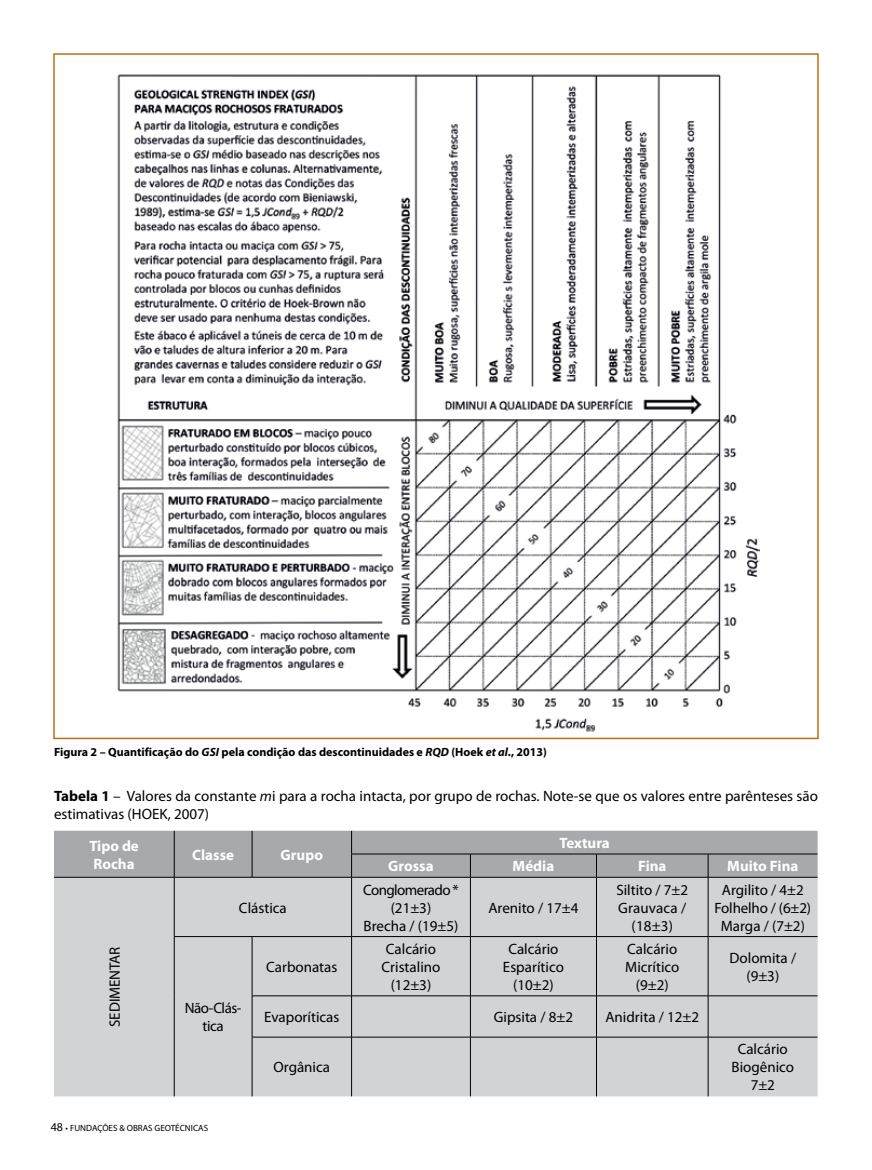
<style>
.page{position:relative;width:872px;height:1170px;background:#fff}
.page>*{position:absolute;margin:0;border:0;box-sizing:border-box;transform-origin:0 0}
.t1{font:15px/18px "Myriad Pro";color:#000;text-align:center}
.t2{font:700 15px/18px "Myriad Pro";color:#fff}
.t3{font:15px/18px "Myriad Pro";letter-spacing:-.04em;color:#000;text-align:center}
.t4{font:15px/18px "Myriad Pro";letter-spacing:-.03em;color:#000;text-align:center}
.t5{font:700 12px "Myriad Pro";color:#000}
.t6{font:9px "Myriad Pro";color:#000}
.s1{font-style:italic}
.s2{font-weight:700}
.s3{font-size:12px}
</style>
<div class="page">
<img style="left:117px;top:74px;width:643px;height:658px">
<div style="left:54px;top:877px;width:763px;height:219px;background:#d1d3d4"></div>
<div style="left:54px;top:830px;width:763px;height:46px;background:#a7a9ac"></div>
<hr style="left:54px;top:876px;width:120px;height:1px;background:#000">
<hr style="left:174px;top:876px;width:78px;height:1px;background:#000">
<hr style="left:174px;top:877px;width:1px;height:59px;background:#000">
<hr style="left:252px;top:876px;width:99px;height:1px;background:#000">
<hr style="left:351px;top:876px;width:119px;height:1px;background:#000">
<hr style="left:351px;top:877px;width:1px;height:59px;background:#000">
<hr style="left:470px;top:876px;width:126px;height:1px;background:#000">
<hr style="left:470px;top:877px;width:1px;height:59px;background:#000">
<hr style="left:596px;top:876px;width:112px;height:1px;background:#000">
<hr style="left:596px;top:877px;width:1px;height:59px;background:#000">
<hr style="left:708px;top:876px;width:109px;height:1px;background:#000">
<hr style="left:708px;top:877px;width:1px;height:59px;background:#000">
<hr style="left:174px;top:936px;width:78px;height:1px;background:#000">
<hr style="left:174px;top:936px;width:1px;height:59px;background:#000">
<hr style="left:252px;top:936px;width:99px;height:1px;background:#000">
<hr style="left:252px;top:936px;width:1px;height:59px;background:#000">
<hr style="left:351px;top:936px;width:119px;height:1px;background:#000">
<hr style="left:351px;top:936px;width:1px;height:59px;background:#000">
<hr style="left:470px;top:936px;width:126px;height:1px;background:#000">
<hr style="left:470px;top:936px;width:1px;height:59px;background:#000">
<hr style="left:596px;top:936px;width:112px;height:1px;background:#000">
<hr style="left:596px;top:936px;width:1px;height:59px;background:#000">
<hr style="left:708px;top:936px;width:109px;height:1px;background:#000">
<hr style="left:708px;top:936px;width:1px;height:59px;background:#000">
<hr style="left:174px;top:995px;width:1px;height:42px;background:#000">
<hr style="left:252px;top:995px;width:99px;height:1px;background:#000">
<hr style="left:252px;top:995px;width:1px;height:41px;background:#000">
<hr style="left:351px;top:995px;width:119px;height:1px;background:#000">
<hr style="left:351px;top:995px;width:1px;height:41px;background:#000">
<hr style="left:470px;top:995px;width:126px;height:1px;background:#000">
<hr style="left:470px;top:995px;width:1px;height:41px;background:#000">
<hr style="left:596px;top:995px;width:112px;height:1px;background:#000">
<hr style="left:596px;top:995px;width:1px;height:41px;background:#000">
<hr style="left:708px;top:995px;width:109px;height:1px;background:#000">
<hr style="left:708px;top:995px;width:1px;height:41px;background:#000">
<hr style="left:174px;top:1037px;width:1px;height:59px;background:#000">
<hr style="left:252px;top:1036px;width:99px;height:1px;background:#000">
<hr style="left:252px;top:1037px;width:1px;height:59px;background:#000">
<hr style="left:351px;top:1036px;width:119px;height:1px;background:#000">
<hr style="left:351px;top:1037px;width:1px;height:59px;background:#000">
<hr style="left:470px;top:1036px;width:126px;height:1px;background:#000">
<hr style="left:470px;top:1037px;width:1px;height:59px;background:#000">
<hr style="left:596px;top:1036px;width:112px;height:1px;background:#000">
<hr style="left:596px;top:1037px;width:1px;height:59px;background:#000">
<hr style="left:708px;top:1036px;width:109px;height:1px;background:#000">
<hr style="left:708px;top:1037px;width:1px;height:59px;background:#000">
<p class="t5" style="left:54px;top:744px;width:494px">Figura 2 – Quantificação do <span class="s1">GSI</span> pela condição das descontinuidades e <span class="s1">RQD</span> (Hoek <span class="s1">et al</span>., 2013)</p>
<p class="t1" style="left:54px;top:787px;width:765px;text-align:left"><span class="s2">Tabela 1</span> – Valores da constante <span class="s1">m</span>i para a rocha intacta, por grupo de rochas. Note-se que os valores entre parênteses são estimativas (HOEK, 2007)</p>
<p class="t2" style="left:89px;top:836px;width:51px">Tipo de<br>Rocha</p>
<p class="t2" style="left:192px;top:845px;width:43px">Classe</p>
<p class="t2" style="left:281px;top:845px;width:44px">Grupo</p>
<p class="t2" style="left:559px;top:833px;width:52px">Textura</p>
<p class="t2" style="left:388px;top:856px;width:47px">Grossa</p>
<p class="t2" style="left:512px;top:856px;width:43px">Média</p>
<p class="t2" style="left:638px;top:856px;width:30px">Fina</p>
<p class="t2" style="left:727px;top:856px;width:73px">Muito Fina</p>
<p class="t1" style="left:106px;top:1026px;width:81px;rotate:-90deg">SEDIMENTAR</p>
<p class="t1" style="left:239px;top:898px;width:49px">Clástica</p>
<p class="t1" style="left:266px;top:958px;width:73px">Carbonatas</p>
<p class="t3" style="left:363px;top:880px;width:97px">Conglomerado * (21±3)<br>Brecha / (19±5)</p>
<p class="t1" style="left:488px;top:898px;width:91px">Arenito / 17±4</p>
<p class="t1" style="left:616px;top:880px;width:73px">Siltito / 7±2<br>Grauvaca / (18±3)</p>
<p class="t1" style="left:714px;top:880px;width:98px">Argilito / 4±2<br>Folhelho / (6±2)<br>Marga / (7±2)</p>
<p class="t1" style="left:381px;top:940px;width:60px">Calcário<br>Cristalino (12±3)</p>
<p class="t1" style="left:503px;top:940px;width:62px">Calcário<br>Esparítico (10±2)</p>
<p class="t1" style="left:625px;top:940px;width:56px">Calcário<br>Micrítico (9±2)</p>
<p class="t1" style="left:729px;top:949px;width:68px">Dolomita / (9±3)</p>
<p class="t4" style="left:185px;top:999px;width:58px">Não-Clás&shy;tica</p>
<p class="t1" style="left:264px;top:1008px;width:77px">Evaporíticas</p>
<p class="t1" style="left:494px;top:1008px;width:81px">Gipsita / 8±2</p>
<p class="t1" style="left:605px;top:1008px;width:95px">Anidrita / 12±2</p>
<p class="t1" style="left:273px;top:1058px;width:58px">Orgânica</p>
<p class="t1" style="left:731px;top:1040px;width:64px">Calcário<br>Biogênico<br>7±2</p>
<p class="t6" style="left:51px;top:1123px;width:159px"><span class="s3">48</span> • FUNDAÇÕES &amp; OBRAS GEOTÉCNICAS</p>
</div>
